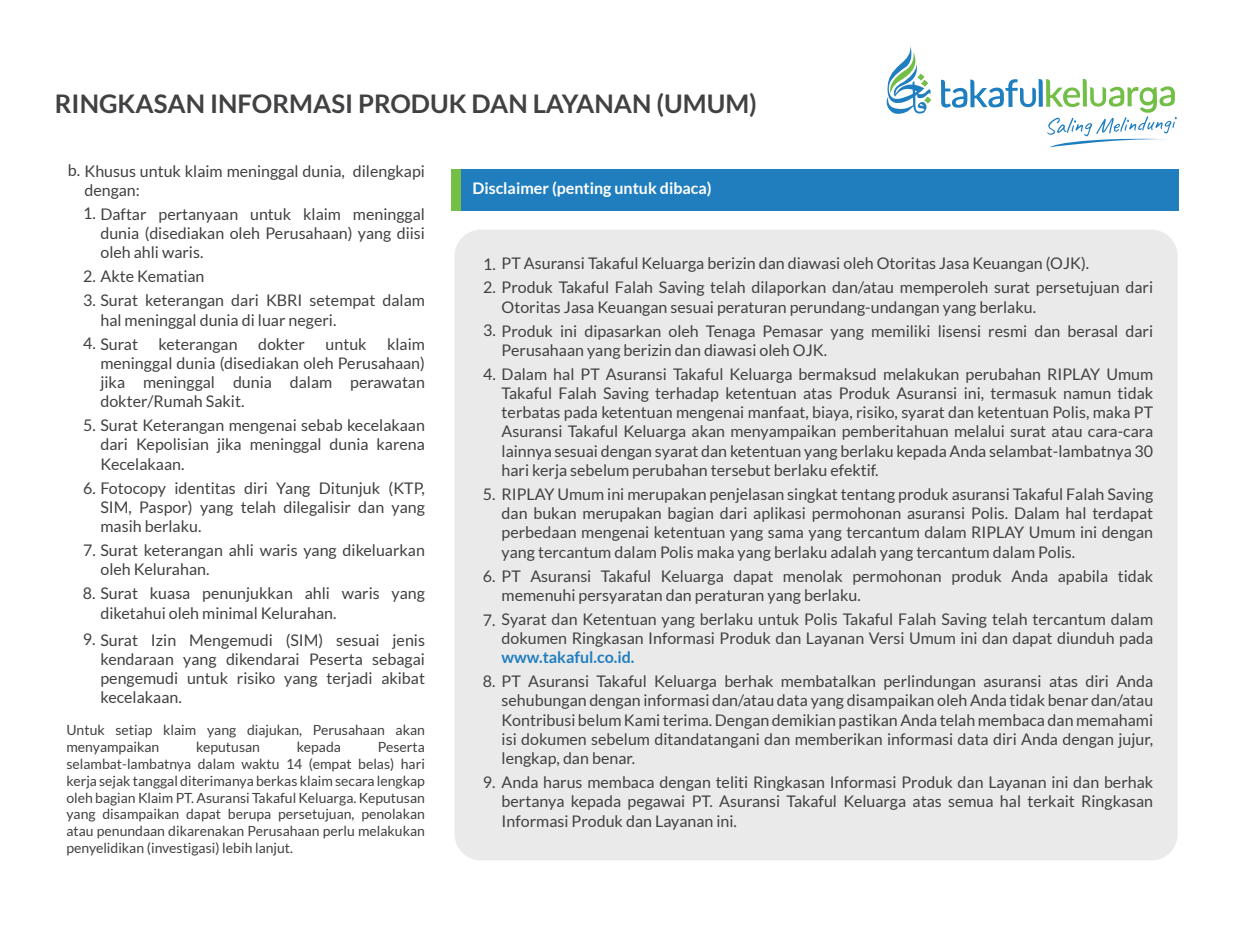
<style>
.page{position:relative;width:1248px;height:936px;background:#fff}
.page>*{position:absolute;margin:0;border:0;box-sizing:border-box;transform-origin:0 0}
.t1{font:700 25.6px "Lato";color:#414042}
.t2{font:16px/19.2px "Lato";color:#414042}
.t3{font:700 16px "Lato";color:#fff}
.t4{font:700 16px "Lato";color:#207ebf}
.t5{font:14px/16.8px "Lato";color:#414042}
</style>
<div class="page">
<div style="left:454px;top:229px;width:723px;height:631px;background:#eaeaea;border-radius:26px"></div>
<div style="left:451px;top:169px;width:728px;height:41px;background:#207ebf"></div>
<div style="left:451px;top:169px;width:10px;height:41px;background:#74bf45"></div>
<svg style="left:886px;top:46px;width:45px;height:68px"></svg>
<svg style="left:941px;top:79px;width:235px;height:68px"></svg>
<h1 class="t1" style="left:55px;top:89px;width:703px">RINGKASAN INFORMASI PRODUK DAN LAYANAN (UMUM)</h1>
<p class="t2" style="left:84px;top:161px;width:342px;text-indent:-17px">b. Khusus untuk klaim meninggal dunia, dilengkapi dengan:</p>
<p class="t2" style="left:100px;top:224px;width:326px">dunia (disediakan oleh Perusahaan) yang diisi oleh ahli waris.</p>
<p class="t2" style="left:83px;top:204px;width:343px">1. Daftar pertanyaan untuk klaim meninggal</p>
<p class="t2" style="left:83px;top:267px;width:123px">2. Akte Kematian</p>
<p class="t2" style="left:83px;top:291px;width:343px">3. Surat keterangan dari KBRI setempat dalam</p>
<p class="t2" style="left:83px;top:334px;width:56px">4. Surat</p>
<p class="t2" style="left:158px;top:308px;width:179px;line-height:24px;text-indent:-58px">hal meninggal dunia di luar negeri. keterangan</p>
<p class="t2" style="left:100px;top:334px;width:326px;text-align:justify;text-indent:286px">klaim meninggal dunia (disediakan oleh Perusahaan) jika meninggal dunia dalam perawatan dokter/Rumah Sakit.</p>
<p class="t2" style="left:100px;top:435px;width:326px">dari Kepolisian jika meninggal dunia karena<br>Kecelakaan.</p>
<p class="t2" style="left:100px;top:497px;width:326px">SIM, Paspor) yang telah dilegalisir dan yang masih berlaku.</p>
<p class="t2" style="left:100px;top:560px;width:110px">oleh Kelurahan.</p>
<p class="t2" style="left:100px;top:603px;width:237px">diketahui oleh minimal Kelurahan.</p>
<p class="t2" style="left:100px;top:649px;width:326px;text-align:justify">kendaraan yang dikendarai Peserta sebagai pengemudi untuk risiko yang terjadi akibat kecelakaan.</p>
<p class="t5" style="left:66px;top:721px;width:360px">Untuk setiap klaim yang diajukan, Perusahaan akan menyampaikan</p>
<p class="t2" style="left:258px;top:334px;width:49px">dokter</p>
<p class="t2" style="left:325px;top:334px;width:43px">untuk</p>
<p class="t2" style="left:83px;top:416px;width:343px">5. Surat Keterangan mengenai sebab kecelakaan</p>
<p class="t2" style="left:83px;top:478px;width:343px">6. Fotocopy identitas diri Yang Ditunjuk (KTP,</p>
<p class="t2" style="left:83px;top:540px;width:343px">7. Surat keterangan ahli waris yang dikeluarkan</p>
<p class="t2" style="left:83px;top:584px;width:343px">8. Surat kuasa penunjukkan ahli waris yang</p>
<p class="t2" style="left:83px;top:630px;width:343px">9. Surat Izin Mengemudi (SIM) sesuai jenis</p>
<p class="t5" style="left:196px;top:738px;width:65px">keputusan</p>
<p class="t5" style="left:297px;top:738px;width:46px">kepada</p>
<p class="t5" style="left:66px;top:738px;width:360px;text-align:justify;text-indent:311px">Peserta selambat-lambatnya dalam waktu 14 (empat belas) hari kerja sejak tanggal diterimanya berkas klaim secara lengkap oleh bagian Klaim PT. Asuransi Takaful Keluarga. Keputusan yang disampaikan dapat berupa persetujuan, penolakan atau penundaan dikarenakan Perusahaan perlu melakukan penyelidikan (investigasi) lebih lanjut.</p>
<p class="t3" style="left:472px;top:179px;width:241px">Disclaimer (penting untuk dibaca)</p>
<p class="t2" style="left:483px;top:254px;width:607px">1. PT Asuransi Takaful Keluarga berizin dan diawasi oleh Otoritas Jasa Keuangan (OJK).</p>
<p class="t2" style="left:501px;top:278px;width:653px;text-indent:-18px">2. Produk Takaful Falah Saving telah dilaporkan dan/atau memperoleh surat persetujuan dari<br>Otoritas Jasa Keuangan sesuai peraturan perundang-undangan yang berlaku.</p>
<p class="t2" style="left:501px;top:321px;width:653px;text-indent:-18px">3. Produk ini dipasarkan oleh Tenaga Pemasar yang memiliki lisensi resmi dan berasal dari<br>Perusahaan yang berizin dan diawasi oleh OJK.</p>
<p class="t2" style="left:501px;top:364px;width:653px;text-align:justify;text-indent:-18px">4. Dalam hal PT Asuransi Takaful Keluarga bermaksud melakukan perubahan RIPLAY Umum Takaful Falah Saving terhadap ketentuan atas Produk Asuransi ini, termasuk namun tidak terbatas pada ketentuan mengenai manfaat, biaya, risiko, syarat dan ketentuan Polis, maka PT Asuransi Takaful Keluarga akan menyampaikan pemberitahuan melalui surat atau cara-cara lainnya sesuai dengan syarat dan ketentuan yang berlaku kepada Anda selambat-lambatnya 30 hari kerja sebelum perubahan tersebut berlaku efektif.</p>
<p class="t2" style="left:501px;top:484px;width:653px;text-align:justify;text-indent:-19px">5. RIPLAY Umum ini merupakan penjelasan singkat tentang produk asuransi Takaful Falah Saving dan bukan merupakan bagian dari aplikasi permohonan asuransi Polis. Dalam hal terdapat perbedaan mengenai ketentuan yang sama yang tercantum dalam RIPLAY Umum ini dengan yang tercantum dalam Polis maka yang berlaku adalah yang tercantum dalam Polis.</p>
<p class="t2" style="left:501px;top:566px;width:653px;text-indent:-19px">6. PT Asuransi Takaful Keluarga dapat menolak permohonan produk Anda apabila tidak memenuhi persyaratan dan peraturan yang berlaku.</p>
<p class="t2" style="left:482px;top:609px;width:672px;text-align:right">7. Syarat dan Ketentuan yang berlaku untuk Polis Takaful Falah Saving telah tercantum dalam dokumen Ringkasan Informasi Produk dan Layanan Versi Umum ini dan dapat diunduh pada</p>
<p class="t4" style="left:501px;top:648px;width:134px">www.takaful.co.id.</p>
<p class="t2" style="left:501px;top:671px;width:653px;text-align:justify;text-indent:-19px">8. PT Asuransi Takaful Keluarga berhak membatalkan perlindungan asuransi atas diri Anda sehubungan dengan informasi dan/atau data yang disampaikan oleh Anda tidak benar dan/atau Kontribusi belum Kami terima. Dengan demikian pastikan Anda telah membaca dan memahami isi dokumen sebelum ditandatangani dan memberikan informasi data diri Anda dengan jujur, lengkap, dan benar.</p>
<p class="t2" style="left:501px;top:772px;width:653px;text-align:justify;text-indent:-19px">9. Anda harus membaca dengan teliti Ringkasan Informasi Produk dan Layanan ini dan berhak bertanya kepada pegawai PT. Asuransi Takaful Keluarga atas semua hal terkait Ringkasan Informasi Produk dan Layanan ini.</p>
</div>
